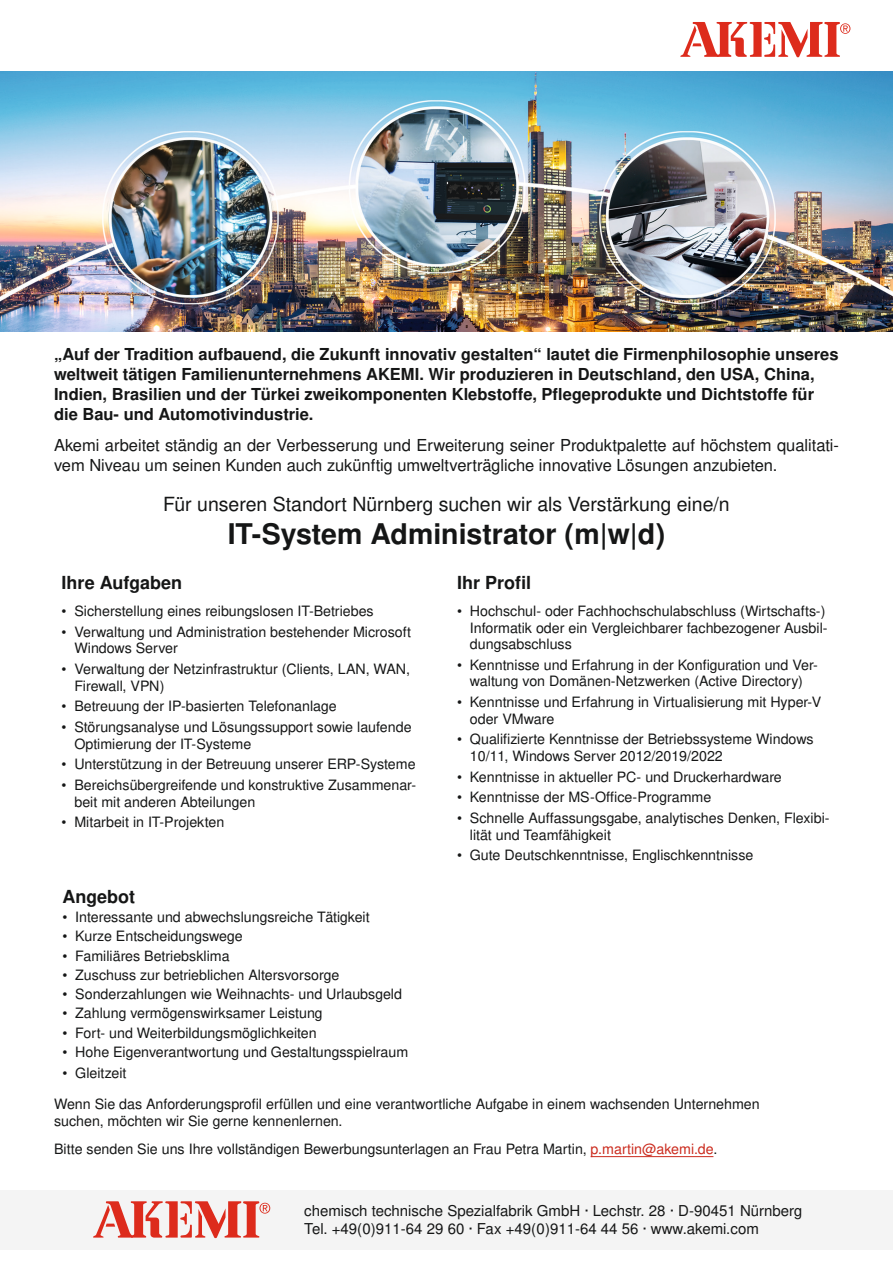
<style>
.page{position:relative;width:893px;height:1263px;background:#fff}
.page>*{position:absolute;margin:0;border:0;box-sizing:border-box;transform-origin:0 0}
.t1{font:700 28.5px "Nimbus San L";color:#151616}
.t2{font:19.5px "Nimbus San L";color:#151616}
.t3{font:700 18px "Nimbus San L";color:#151616}
.t4{font:700 16.5px/19.8px "Nimbus San L";color:#151616}
.t5{font:16.5px/19.8px "Nimbus San L";color:#151616}
.t6{font:15px/18px "Nimbus San L";color:#151616}
.t7{font:14.25px/16.5px "Nimbus San L";color:#151616}
.s1{color:#cb2b1e}
</style>
<div class="page">
<svg style="left:680px;top:22px;width:170px;height:35px"></svg>
<hr style="left:591px;top:1156px;width:122px;height:1px;background:#cb2b1e">
<img style="left:0;top:71px;width:893px;height:261px">
<div style="left:0;top:1190px;width:893px;height:59px;background:#f4f4f4"></div>
<svg style="left:93px;top:1201px;width:177px;height:37px"></svg>
<p class="t4" style="left:54px;top:345px;width:786px">„Auf der Tradition aufbauend, die Zukunft innovativ gestalten“ lautet die Firmenphilosophie unseres weltweit tätigen Familienunternehmens AKEMI. Wir produzieren in Deutschland, den USA, China, Indien, Brasilien und der Türkei zweikomponenten Klebstoffe, Pflegeprodukte und Dichtstoffe für die Bau- und Automotivindustrie.</p>
<p class="t5" style="left:54px;top:436px;width:786px">Akemi arbeitet ständig an der Verbesserung und Erweiterung seiner Produktpalette auf höchstem qualitati&shy;vem Niveau um seinen Kunden auch zukünftig umweltverträgliche innovative Lösungen anzubieten.</p>
<h2 class="t2" style="left:163px;top:492px;width:568px">Für unseren Standort Nürnberg suchen wir als Verstärkung eine/n</h2>
<h1 class="t1" style="left:228px;top:516px;width:439px">IT-System Administrator (m|w|d)</h1>
<p class="t3" style="left:62px;top:571px;width:122px">Ihre Aufgaben</p>
<p class="t3" style="left:457px;top:571px;width:75px">Ihr Profil</p>
<p class="t7" style="left:62px;top:603px;width:314px">• Sicherstellung eines reibungslosen IT-Betriebes</p>
<p class="t7" style="left:74px;top:624px;width:338px;text-indent:-13px">• Verwaltung und Administration bestehender Microsoft<br>Windows Server</p>
<p class="t7" style="left:74px;top:661px;width:337px;text-indent:-13px">• Verwaltung der Netzinfrastruktur (Clients, LAN, WAN,<br>Firewall, VPN)</p>
<p class="t7" style="left:62px;top:698px;width:277px">• Betreuung der IP-basierten Telefonanlage</p>
<p class="t7" style="left:74px;top:719px;width:339px;text-indent:-13px">• Störungsanalyse und Lösungssupport sowie laufende<br>Optimierung der IT-Systeme</p>
<p class="t7" style="left:62px;top:756px;width:355px">• Unterstützung in der Betreuung unserer ERP-Systeme</p>
<p class="t7" style="left:74px;top:777px;width:343px;text-indent:-13px">• Bereichsübergreifende und konstruktive Zusammenar&shy;beit mit anderen Abteilungen</p>
<p class="t7" style="left:62px;top:814px;width:164px">• Mitarbeit in IT-Projekten</p>
<p class="t7" style="left:470px;top:603px;width:359px;text-indent:-13px">• Hochschul- oder Fachhochschulabschluss (Wirtschafts-)<br>Informatik oder ein Vergleichbarer fachbezogener Ausbil&shy;dungsabschluss</p>
<p class="t7" style="left:457px;top:657px;width:362px;text-align:center">• Kenntnisse und Erfahrung in der Konfiguration und Ver&shy;waltung von Domänen-Netzwerken (Active Directory)</p>
<p class="t7" style="left:470px;top:694px;width:353px;text-indent:-13px">• Kenntnisse und Erfahrung in Virtualisierung mit Hyper-V oder VMware</p>
<p class="t7" style="left:470px;top:731px;width:345px;text-indent:-13px">• Qualifizierte Kenntnisse der Betriebssysteme Windows<br>10/11, Windows Server 2012/2019/2022</p>
<p class="t7" style="left:457px;top:769px;width:326px">• Kenntnisse in aktueller PC- und Druckerhardware</p>
<p class="t7" style="left:457px;top:789px;width:256px">• Kenntnisse der MS-Office-Programme</p>
<p class="t7" style="left:470px;top:810px;width:361px;text-indent:-13px">• Schnelle Auffassungsgabe, analytisches Denken, Flexibi&shy;lität und Teamfähigkeit</p>
<p class="t7" style="left:457px;top:847px;width:298px">• Gute Deutschkenntnisse, Englischkenntnisse</p>
<p class="t3" style="left:63px;top:885px;width:74px">Angebot</p>
<p class="t7" style="left:63px;top:909px;width:309px">• Interessante und abwechslungsreiche Tätigkeit</p>
<p class="t7" style="left:63px;top:928px;width:182px">• Kurze Entscheidungswege</p>
<p class="t7" style="left:63px;top:948px;width:169px">• Familiäres Betriebsklima</p>
<p class="t7" style="left:63px;top:967px;width:278px">• Zuschuss zur betrieblichen Altersvorsorge</p>
<p class="t7" style="left:63px;top:986px;width:341px">• Sonderzahlungen wie Weihnachts- und Urlaubsgeld</p>
<p class="t7" style="left:63px;top:1005px;width:262px">• Zahlung vermögenswirksamer Leistung</p>
<p class="t7" style="left:63px;top:1025px;width:256px">• Fort- und Weiterbildungsmöglichkeiten</p>
<p class="t7" style="left:63px;top:1044px;width:347px">• Hohe Eigenverantwortung und Gestaltungsspielraum</p>
<p class="t7" style="left:54px;top:1058px;width:707px;line-height:30.8px;text-indent:9px">• Gleitzeit<br>Wenn Sie das Anforderungsprofil erfüllen und eine verantwortliche Aufgabe in einem wachsenden Unternehmen</p>
<p class="t7" style="left:54px;top:1107px;width:665px;line-height:28.2px">suchen, möchten wir Sie gerne kennenlernen.<br>Bitte senden Sie uns Ihre vollständigen Bewerbungsunterlagen an Frau Petra Martin, <span class="s1">p.martin@akemi.de</span>.</p>
<p class="t6" style="left:304px;top:1202px;width:499px">chemisch technische Spezialfabrik GmbH · Lechstr. 28 · D-90451 Nürnberg<br>Tel. +49(0)911-64 29 60 · Fax +49(0)911-64 44 56 · www.akemi.com</p>
</div>
